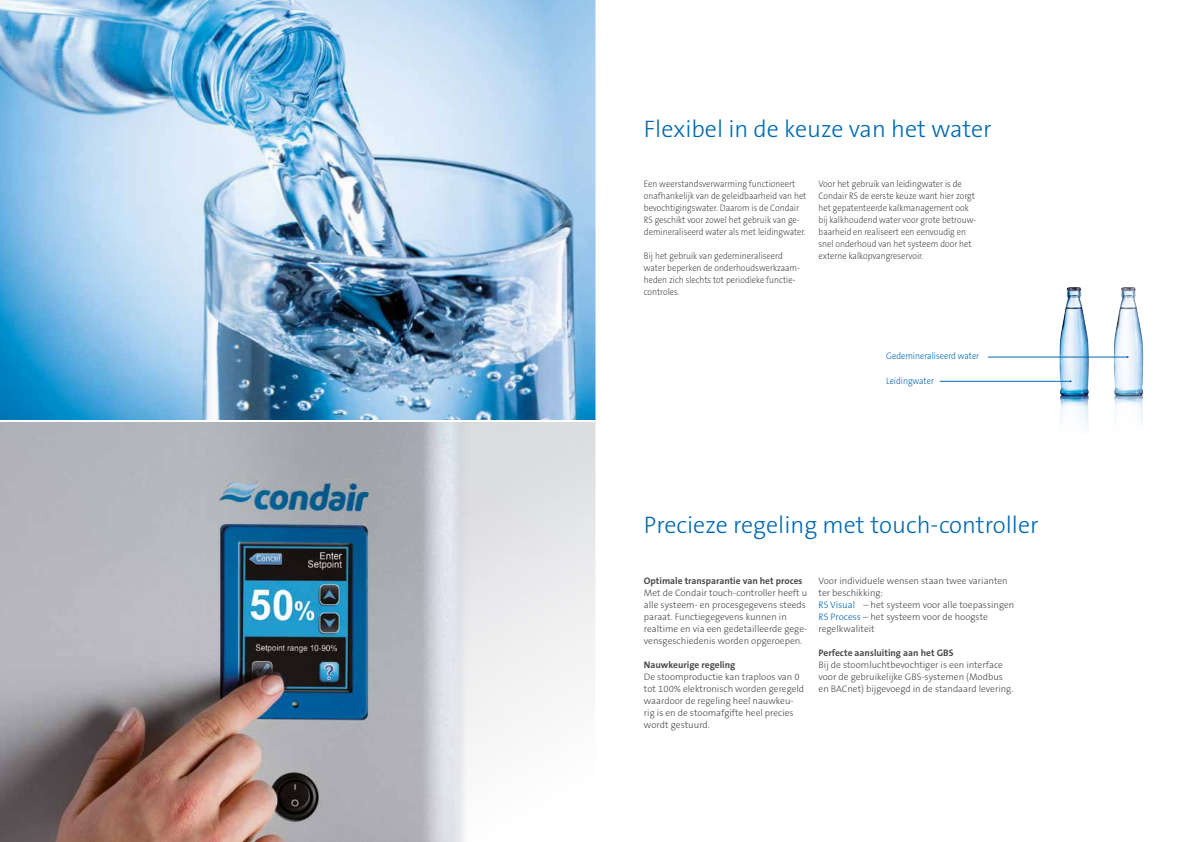
<style>
.page{position:relative;width:1191px;height:842px;background:#fff}
.page>*{position:absolute;margin:0;border:0;box-sizing:border-box;transform-origin:0 0}
.t1{font:300 24px "The Sans B3";color:#0069b4}
.t2{font:300 9.5px/12px "The Sans B3";color:#4a4a49}
.t3{font:300 9.5px/12px "The Sans B3";color:#4a4a49;scale:.9 1}
.t4{font:700 9.5px "The Sans B7";color:#4a4a49}
.t5{font:300 9.5px "The Sans B3";color:#0069b4;scale:.9 1}
.s1{color:#0069b4}
</style>
<div class="page">
<img style="left:1114px;top:406px;width:29px;height:17px">
<img style="left:0;top:0;width:595px;height:420px">
<img style="left:1059px;top:287px;width:30px;height:119px">
<img style="left:1113px;top:287px;width:30px;height:119px">
<hr style="left:987px;top:357px;width:140px;height:1px;background:#0069b4">
<hr style="left:939px;top:381px;width:131px;height:1px;background:#0069b4">
<img style="left:0;top:422px;width:468px;height:420px">
<h1 class="t1" style="left:644px;top:116px;width:349px">Flexibel in de keuze van het water</h1>
<p class="t3" style="left:644px;top:178px;width:182px">Een weerstandsverwarming functioneert onafhankelijk van de geleidbaarheid van het bevochtigingswater. Daarom is de Condair RS geschikt voor zowel het gebruik van ge&shy;demineraliseerd water als met leidingwater.</p>
<p class="t3" style="left:644px;top:250px;width:175px">Bij het gebruik van gedemineraliseerd water beperken de onderhoudswerkzaam&shy;heden zich slechts tot periodieke functie&shy;controles.</p>
<p class="t3" style="left:818px;top:178px;width:177px">Voor het gebruik van leidingwater is de Condair RS de eerste keuze want hier zorgt het gepatenteerde kalkmanagement ook bij kalkhoudend water voor grote betrouw&shy;baarheid en realiseert een eenvoudig en snel onderhoud van het systeem door het externe kalkopvangreservoir.</p>
<p class="t5" style="left:886px;top:351px;width:105px">Gedemineraliseerd water</p>
<p class="t5" style="left:886px;top:375px;width:55px">Leidingwater</p>
<h1 class="t1" style="left:644px;top:512px;width:396px">Precieze regeling met touch-controller</h1>
<p class="t2" style="left:818px;top:575px;width:197px">Voor individuele wensen staan twee varianten ter beschikking:<br><span class="s1">RS Visual</span> – het systeem voor alle toepassingen <span class="s1">RS Process</span> – het systeem voor de hoogste regelkwaliteit</p>
<p class="t4" style="left:818px;top:648px;width:136px">Perfecte aansluiting aan het GBS</p>
<p class="t2" style="left:818px;top:659px;width:196px">Bij de stoomluchtbevochtiger is een interface voor de gebruikelijke GBS-systemen (Modbus en BACnet) bijgevoegd in de standaard levering.</p>
<p class="t4" style="left:644px;top:576px;width:160px">Optimale transparantie van het proces</p>
<p class="t2" style="left:644px;top:587px;width:165px">Met de Condair touch-controller heeft u alle systeem- en procesgegevens steeds paraat. Functiegegevens kunnen in realtime en via een gedetailleerde gege&shy;vensgeschiedenis worden opgeroepen.</p>
<p class="t4" style="left:644px;top:660px;width:93px">Nauwkeurige regeling</p>
<p class="t2" style="left:644px;top:671px;width:162px">De stoomproductie kan traploos van 0 tot 100% elektronisch worden geregeld waardoor de regeling heel nauwkeu&shy;rig is en de stoomafgifte heel precies wordt gestuurd.</p>
</div>
